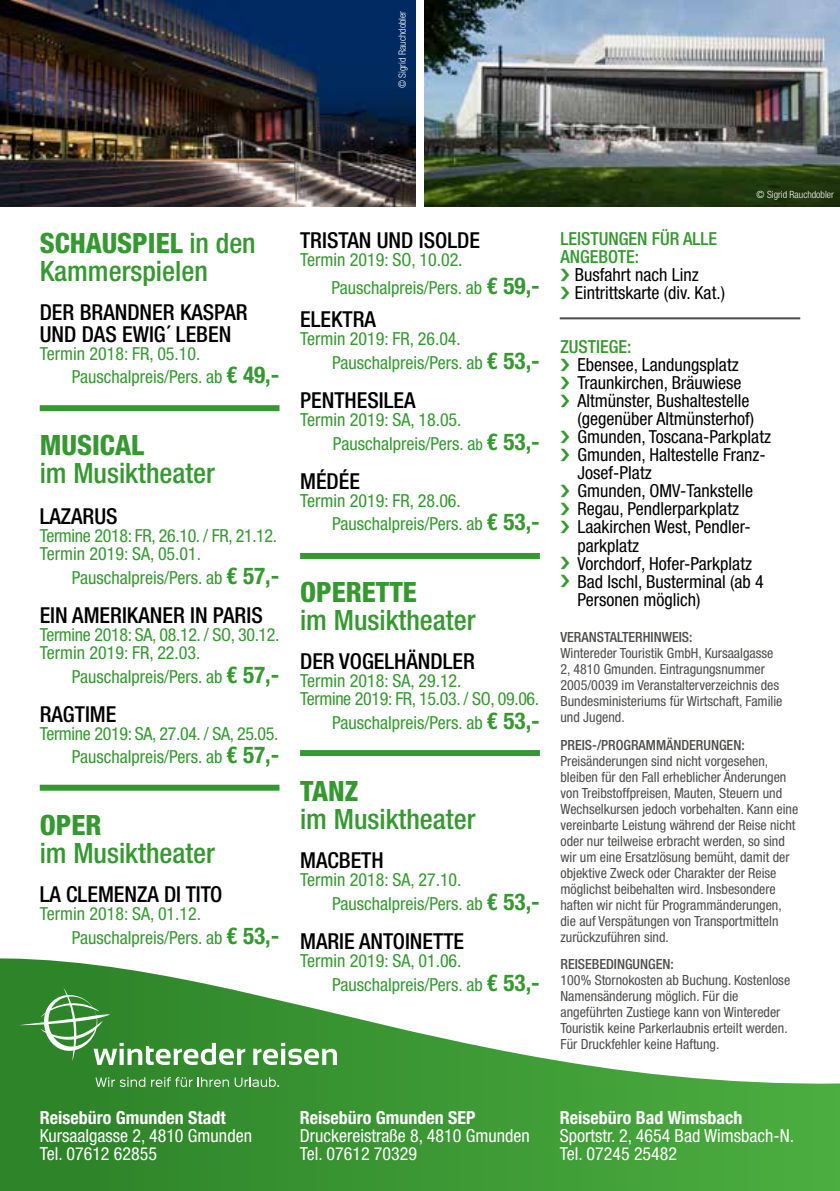
<style>
.page{position:relative;width:840px;height:1191px;background:#fff}
.page>*{position:absolute;margin:0;border:0;box-sizing:border-box;transform-origin:0 0}
.t1{font:500 condensed 28px/28px "Helvetica Neue LT Std";color:#359830}
.t2{font:800 condensed 28px "Helvetica Neue LT Std";color:#359830}
.t3{font:500 condensed 22px/22px "Helvetica Neue LT Std";color:#000}
.t4{font:condensed 18px/23.6px "Helvetica Neue LT Std";color:#359830}
.t5{font:condensed 18px/18px "Helvetica Neue LT Std";color:#000}
.t6{font:condensed 18px/18px "Helvetica Neue LT Std";letter-spacing:-.02em;color:#359830}
.t7{font:condensed 18px/18px "Helvetica Neue LT Std";color:#fff}
.t8{font:700 condensed 18px "Helvetica Neue LT Std";color:#fff}
.t9{font:500 condensed 18px/18px "Helvetica Neue LT Std";color:#359830}
.t10{font:condensed 14px/16px "Helvetica Neue LT Std";color:#4d4d4c}
.t11{font:500 condensed 14px "Helvetica Neue LT Std";color:#4d4d4c}
.t12{font:300 condensed 10px "Helvetica Neue LT Std";color:#fff}
.s1{font-weight:800}
.s2{font-weight:700;font-size:23.2px}
.s3{font-size:16px}
</style>
<div class="page">
<div style="left:0;top:806px;width:839px;height:385px;background:linear-gradient(to right,#2b8127,#4bad40)"></div>
<svg style="left:0;top:750px;width:839px;height:392px"></svg>
<svg style="left:253px;top:1042px;width:84px;height:23px"></svg>
<svg style="left:95px;top:1077px;width:50px;height:10px"></svg>
<svg style="left:151px;top:1077px;width:41px;height:10px"></svg>
<svg style="left:198px;top:1077px;width:81px;height:10px"></svg>
<svg style="left:20px;top:988px;width:225px;height:77px;background:#4c9847"></svg>
<img style="left:0;top:0;width:415px;height:207px">
<img style="left:424px;top:0;width:415px;height:207px">
<div style="left:40px;top:405px;width:239px;height:6px;background:#359830"></div>
<hr style="left:559px;top:317px;width:240px;height:2px;background:#4a4a49">
<div style="left:40px;top:784px;width:239px;height:6px;background:#359830"></div>
<div style="left:300px;top:553px;width:239px;height:6px;background:#359830"></div>
<div style="left:300px;top:750px;width:239px;height:6px;background:#359830"></div>
<p class="t12" style="left:396px;top:88px;width:79px;rotate:-90deg">© Sigrid Rauchdobler</p>
<h1 class="t1" style="left:40px;top:228px;width:217px"><span class="s1">SCHAUSPIEL</span> in den<br>Kammerspielen</h1>
<h2 class="t3" style="left:40px;top:300px;width:209px">DER BRANDNER KASPAR<br>UND DAS EWIG´ LEBEN</h2>
<p class="t4" style="left:72px;top:341px;width:209px;text-indent:-32px">Termin 2018: FR, 05.10.<br>Pauschalpreis/Pers. ab <span class="s2">€ 49,-</span></p>
<h1 class="t2" style="left:40px;top:428px;width:106px">MUSICAL</h1>
<h1 class="t1" style="left:40px;top:459px;width:177px">im Musiktheater</h1>
<h2 class="t3" style="left:40px;top:505px;width:79px">LAZARUS</h2>
<p class="t6" style="left:40px;top:527px;width:239px">Termine 2018: FR, 26.10. / FR, 21.12.<br>Termin 2019: SA, 05.01.</p>
<p class="t4" style="left:72px;top:566px;width:209px">Pauschalpreis/Pers. ab <span class="s2">€ 57,-</span></p>
<h2 class="t3" style="left:40px;top:604px;width:224px">EIN AMERIKANER IN PARIS</h2>
<p class="t6" style="left:40px;top:625px;width:241px">Termine 2018: SA, 08.12. / SO, 30.12.<br>Termin 2019: FR, 22.03.</p>
<p class="t4" style="left:72px;top:664px;width:209px">Pauschalpreis/Pers. ab <span class="s2">€ 57,-</span></p>
<h2 class="t3" style="left:40px;top:702px;width:78px">RAGTIME</h2>
<p class="t6" style="left:40px;top:721px;width:241px;line-height:23.6px;text-align:right">Termine 2019: SA, 27.04. / SA, 25.05.<br>Pauschalpreis/Pers. ab <span class="s2">€ 57,-</span></p>
<h1 class="t2" style="left:40px;top:808px;width:63px">OPER</h1>
<h1 class="t1" style="left:40px;top:839px;width:177px">im Musiktheater</h1>
<h2 class="t3" style="left:40px;top:883px;width:184px">LA CLEMENZA DI TITO</h2>
<p class="t4" style="left:72px;top:902px;width:209px;text-indent:-32px">Termin 2018: SA, 01.12.<br>Pauschalpreis/Pers. ab <span class="s2">€ 53,-</span></p>
<h2 class="t3" style="left:300px;top:229px;width:181px">TRISTAN UND ISOLDE</h2>
<p class="t4" style="left:331px;top:246px;width:210px;line-height:27.6px;text-indent:-31px">Termin 2019: SO, 10.02.<br>Pauschalpreis/Pers. ab <span class="s2">€ 59,-</span></p>
<h2 class="t3" style="left:300px;top:308px;width:77px">ELEKTRA</h2>
<p class="t4" style="left:332px;top:327px;width:209px;text-indent:-32px">Termin 2019: FR, 26.04.<br>Pauschalpreis/Pers. ab <span class="s2">€ 53,-</span></p>
<h2 class="t3" style="left:300px;top:389px;width:117px">PENTHESILEA</h2>
<p class="t4" style="left:333px;top:408px;width:208px;text-indent:-33px">Termin 2019: SA, 18.05.<br>Pauschalpreis/Pers. a<span class="s3">b</span> <span class="s2">€ 53,-</span></p>
<h2 class="t3" style="left:300px;top:469px;width:61px">MÉDÉE</h2>
<p class="t4" style="left:332px;top:488px;width:209px;text-indent:-32px">Termin 2019: FR, 28.06.<br>Pauschalpreis/Pers. ab <span class="s2">€ 53,-</span></p>
<h1 class="t2" style="left:300px;top:575px;width:118px">OPERETTE</h1>
<h1 class="t1" style="left:300px;top:606px;width:177px">im Musiktheater</h1>
<h2 class="t3" style="left:300px;top:650px;width:176px">DER VOGELHÄNDLER</h2>
<p class="t6" style="left:300px;top:672px;width:240px">Termin 2018: SA, 29.12.<br>Termine 2019: FR, 15.03. / SO, 09.06.</p>
<p class="t4" style="left:332px;top:711px;width:209px">Pauschalpreis/Pers. ab <span class="s2">€ 53,-</span></p>
<h1 class="t2" style="left:300px;top:774px;width:60px">TANZ</h1>
<h1 class="t1" style="left:300px;top:805px;width:177px">im Musiktheater</h1>
<h2 class="t3" style="left:300px;top:849px;width:85px">MACBETH</h2>
<p class="t4" style="left:332px;top:868px;width:209px;text-indent:-32px">Termin 2018: SA, 27.10.<br>Pauschalpreis/Pers. ab <span class="s2">€ 53,-</span></p>
<h2 class="t3" style="left:300px;top:929px;width:165px">MARIE ANTOINETTE</h2>
<p class="t4" style="left:332px;top:948px;width:209px;text-indent:-32px">Termin 2019: SA, 01.06.<br>Pauschalpreis/Pers. ab <span class="s2">€ 53,-</span></p>
<p class="t12" style="left:756px;top:189px;width:79px">© Sigrid Rauchdobler</p>
<p class="t9" style="left:560px;top:230px;width:158px">LEISTUNGEN FÜR ALLE<br>ANGEBOTE:</p>
<p class="t5" style="left:574px;top:266px;width:152px">Busfahrt nach Linz<br>Eintrittskarte (div. Kat.)</p>
<p class="t9" style="left:560px;top:338px;width:72px">ZUSTIEGE:</p>
<p class="t5" style="left:577px;top:356px;width:195px">Ebensee, Landungsplatz<br>Traunkirchen, Bräuwiese<br>Altmünster, Bushaltestelle (gegenüber Altmünsterhof)<br>Gmunden, Toscana-Parkplatz<br>Gmunden, Haltestelle Franz-<br>Josef-Platz<br>Gmunden, OMV-Tankstelle<br>Regau, Pendlerparkplatz<br>Laakirchen West, Pendler&shy;parkplatz<br>Vorchdorf, Hofer-Parkplatz<br>Bad Ischl, Busterminal (ab 4<br>Personen möglich)</p>
<p class="t11" style="left:560px;top:629px;width:133px">VERANSTALTERHINWEIS:</p>
<p class="t10" style="left:560px;top:645px;width:223px">Wintereder Touristik GmbH, Kursaalgasse 2, 4810 Gmunden. Eintragungsnummer 2005/0039 im Veranstalterverzeichnis des Bundesministeriums für Wirtschaft, Familie und Jugend.</p>
<p class="t11" style="left:560px;top:736px;width:186px">PREIS-/PROGRAMMÄNDERUNGEN:</p>
<p class="t10" style="left:560px;top:752px;width:239px">Preisänderungen sind nicht vorgesehen, bleiben für den Fall erheblicher Änderungen von Treibstoffpreisen, Mauten, Steuern und Wechselkursen jedoch vorbehalten. Kann eine vereinbarte Leistung während der Reise nicht oder nur teilweise erbracht werden, so sind wir um eine Ersatzlösung bemüht, damit der objektive Zweck oder Charakter der Reise möglichst beibehalten wird. Insbesondere haften wir nicht für Programmänderungen, die auf Verspätungen von Transportmitteln zurückzuführen sind.</p>
<p class="t11" style="left:560px;top:956px;width:115px">REISEBEDINGUNGEN:</p>
<p class="t10" style="left:560px;top:972px;width:231px">100% Stornokosten ab Buchung. Kostenlose Namensänderung möglich. Für die angeführten Zustiege kann von Wintereder Touristik keine Parkerlaubnis erteilt werden.<br>Für Druckfehler keine Haftung.</p>
<p class="t8" style="left:40px;top:1106px;width:187px">Reisebüro Gmunden Stadt</p>
<p class="t7" style="left:40px;top:1126px;width:214px">Kursaalgasse 2, 4810 Gmunden<br>Tel. 07612 62855</p>
<p class="t8" style="left:299px;top:1106px;width:177px">Reisebüro Gmunden SEP</p>
<p class="t7" style="left:299px;top:1126px;width:231px">Druckereistraße 8, 4810 Gmunden<br>Tel. 07612 70329</p>
<p class="t8" style="left:559px;top:1106px;width:184px">Reisebüro Bad Wimsbach</p>
<p class="t7" style="left:559px;top:1126px;width:236px">Sportstr. 2, 4654 Bad Wimsbach-N.<br>Tel. 07245 25482</p>
</div>
